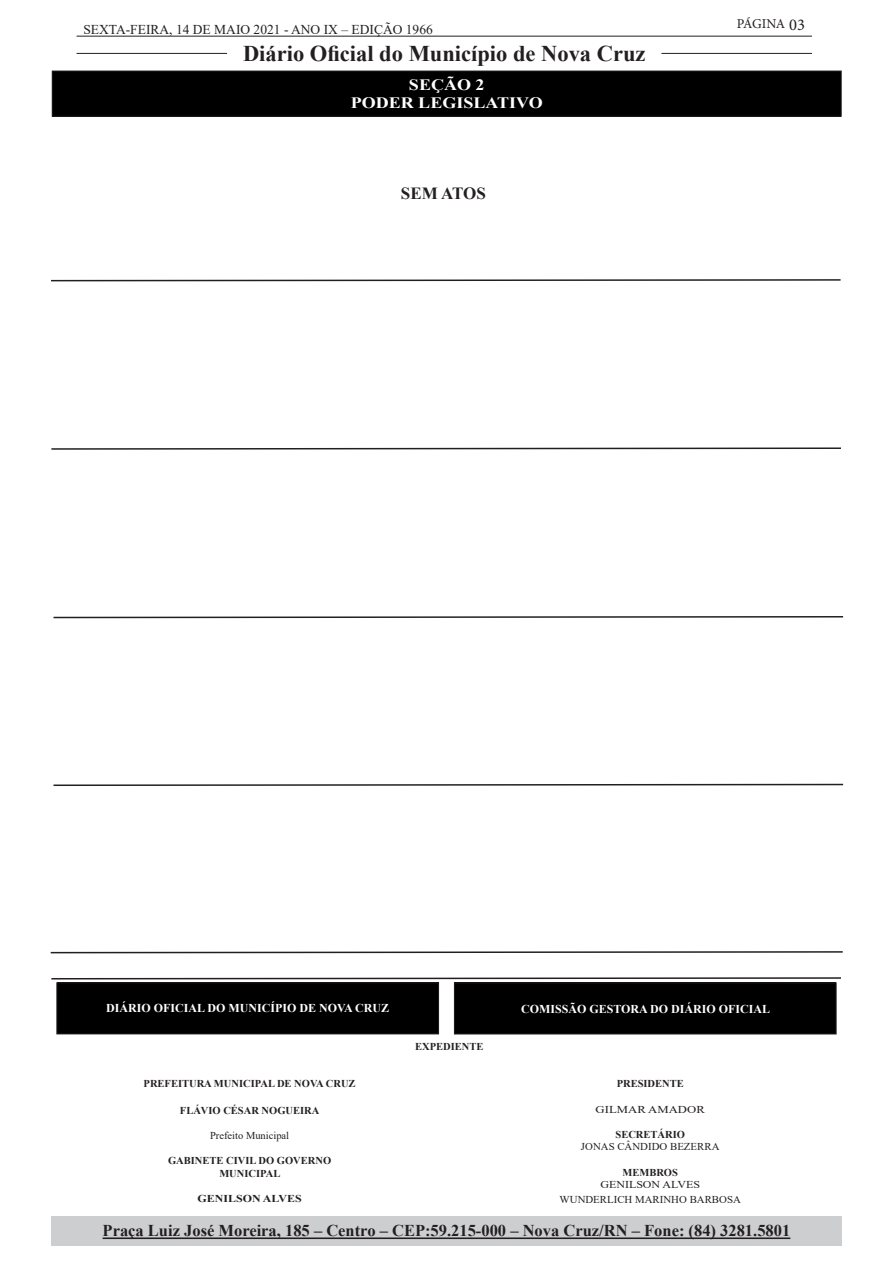
<style>
.page{position:relative;width:893px;height:1263px;background:#fff}
.page>*{position:absolute;margin:0;border:0;box-sizing:border-box;transform-origin:0 0}
.t1{font:700 22.5px "Times New Roman";color:#231f20}
.t2{font:700 16.95px "Times New Roman";color:#231f20}
.t3{font:700 16.5px "Times New Roman";color:#231f20}
.t4{font:700 15.75px "Times New Roman";color:#fff;scale:1.14 1}
.t5{font:13.5px "Times New Roman";color:#231f20}
.t6{font:13.5px "Minion Pro";letter-spacing:-.03em;color:#231f20}
.t7{font:700 12px "Times New Roman";color:#fff}
.t8{font:700 10.5px/12.6px "Times New Roman";color:#231f20;text-align:center}
.t9{font:10.5px "Times New Roman";color:#231f20}
.t10{font:700 10.5px "Times New Roman";color:#231f20;scale:1.14 1}
.t11{font:10.5px "Times New Roman";color:#231f20;scale:1.14 1}
.t12{font:10.5px "Times New Roman";color:#231f20;scale:1.21 1}
.s1{font-size:16.5px}
</style>
<div class="page">
<hr style="left:77px;top:36px;width:735px;height:1px;background:#231f20">
<hr style="left:77px;top:53px;width:150px;height:1px;background:#231f20">
<hr style="left:661px;top:53px;width:151px;height:1px;background:#231f20">
<div style="left:51px;top:1216px;width:791px;height:29px;background:#cdced0"></div>
<hr style="left:103px;top:1237px;width:687px;height:2px;background:#231f20">
<div style="left:57px;top:983px;width:382px;height:51px;background:#000"></div>
<div style="left:56px;top:982px;width:383px;height:52px;border:1px solid #231f20"></div>
<div style="left:454px;top:983px;width:382px;height:51px;background:#000"></div>
<div style="left:454px;top:982px;width:383px;height:52px;border:1px solid #231f20"></div>
<svg style="left:50px;top:951px;width:793px;height:3px"></svg>
<div style="left:52px;top:71px;width:789px;height:45px;background:#000"></div>
<div style="left:52px;top:71px;width:790px;height:46px;border:1px solid #231f20"></div>
<svg style="left:51px;top:279px;width:790px;height:3px"></svg>
<svg style="left:51px;top:447px;width:790px;height:3px"></svg>
<svg style="left:53px;top:616px;width:791px;height:3px"></svg>
<svg style="left:53px;top:783px;width:791px;height:3px"></svg>
<svg style="left:51px;top:977px;width:790px;height:3px"></svg>
<p class="t5" style="left:83px;top:20px;width:351px">SEXTA-FEIRA, 14 DE MAIO 2021 - ANO IX – EDIÇÃO 1966</p>
<h1 class="t1" style="left:243px;top:37px;width:404px">Diário Oficial do Município de Nova Cruz</h1>
<p class="t4" style="left:409px;top:73px;width:68px">SEÇÃO 2</p>
<p class="t4" style="left:351px;top:92px;width:170px">PODER LEGISLATIVO</p>
<p class="t2" style="left:401px;top:181px;width:86px">SEM ATOS</p>
<p class="t6" style="left:737px;top:15px;width:70px">PÁGINA <span class="s1">03</span></p>
<p class="t7" style="left:106px;top:1000px;width:285px">DIÁRIO OFICIAL DO MUNICÍPIO DE NOVA CRUZ</p>
<p class="t7" style="left:521px;top:1000px;width:251px">COMISSÃO GESTORA DO DIÁRIO OFICIAL</p>
<p class="t8" style="left:144px;top:1077px;width:213px">PREFEITURA MUNICIPAL DE NOVA CRUZ</p>
<p class="t8" style="left:180px;top:1104px;width:141px">FLÁVIO CÉSAR NOGUEIRA</p>
<p class="t9" style="left:210px;top:1128px;width:81px">Prefeito Municipal</p>
<p class="t8" style="left:168px;top:1154px;width:165px">GABINETE CIVIL DO GOVERNO<br>MUNICIPAL</p>
<p class="t10" style="left:197px;top:1191px;width:93px">GENILSON ALVES</p>
<p class="t8" style="left:415px;top:1039px;width:70px">EXPEDIENTE</p>
<p class="t8" style="left:617px;top:1077px;width:69px">PRESIDENTE</p>
<p class="t12" style="left:596px;top:1102px;width:92px">GILMAR AMADOR</p>
<p class="t8" style="left:615px;top:1128px;width:71px">SECRETÁRIO</p>
<p class="t9" style="left:581px;top:1139px;width:140px">JONAS CÂNDIDO BEZERRA</p>
<p class="t8" style="left:622px;top:1165px;width:57px">MEMBROS</p>
<p class="t11" style="left:600px;top:1177px;width:89px">GENILSON ALVES</p>
<p class="t9" style="left:560px;top:1192px;width:183px">WUNDERLICH MARINHO BARBOSA</p>
<h3 class="t3" style="left:103px;top:1219px;width:689px">Praça Luiz José Moreira, 185 – Centro – CEP:59.215-000 – Nova Cruz/RN – Fone: (84) 3281.5801</h3>
</div>
